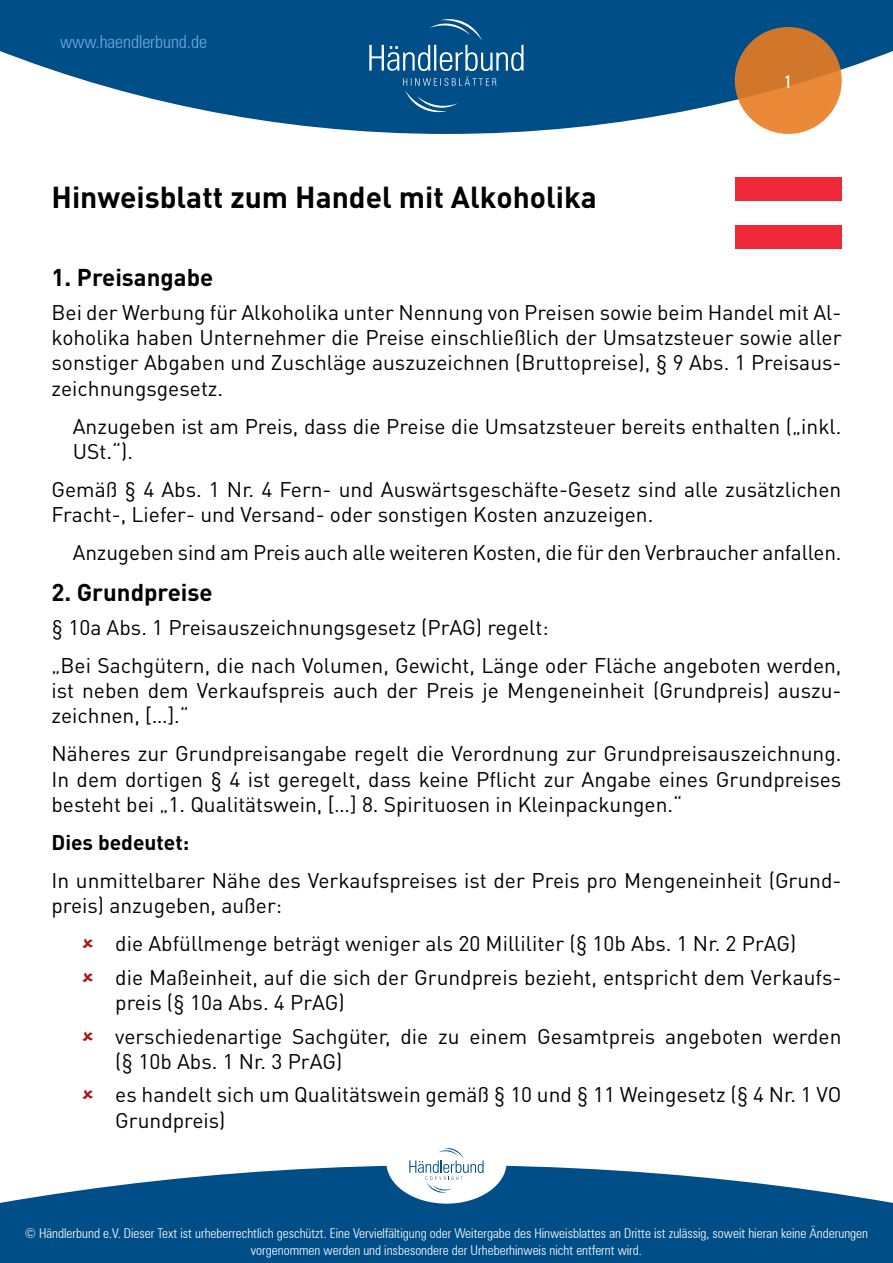
<style>
.page{position:relative;width:893px;height:1263px;background:#fff}
.page>*{position:absolute;margin:0;border:0;box-sizing:border-box;transform-origin:0 0}
.t1{font:700 30px "DIN Pro";color:#000}
.t2{font:700 24px "DIN Pro";color:#000}
.t3{font:21px/25.2px "DIN Pro";color:#000}
.t4{font:700 21px "DIN Pro";color:#000}
.t5{font:300 condensed 18px "Zurich BT";color:#6ea8dc}
.t6{font:condensed 18px "Zurich BT";color:#fff}
.t7{font:300 condensed 13.5px/16.2px "Zurich BT";color:#fff;text-align:center}
</style>
<div class="page">
<svg style="left:0;top:0;width:893px;height:134px;fill:#004e87"></svg>
<svg style="left:0;top:1165px;width:893px;height:98px;background:#226597"></svg>
<svg style="left:735px;top:27px;width:107px;height:107px;background:#da7f31"></svg>
<svg style="left:369px;top:19px;width:155px;height:93px;background:#1a6093"></svg>
<div style="left:386px;top:1120px;width:121px;height:84px;background:#fff;border-radius:50%"></div>
<svg style="left:409px;top:1148px;width:75px;height:45px"></svg>
<div style="left:734px;top:177px;width:107px;height:72px;background:#ed2939"></div>
<div style="left:734px;top:201px;width:107px;height:24px;background:#fff"></div>
<p class="t5" style="left:60px;top:30px;width:149px">www.haendlerbund.de</p>
<h1 class="t1" style="left:52px;top:176px;width:547px">Hinweisblatt zum Handel mit Alkoholika</h1>
<p class="t6" style="left:784px;top:71px;width:10px">1</p>
<p class="t2" style="left:52px;top:261px;width:163px">1. Preisangabe</p>
<p class="t3" style="left:52px;top:299px;width:791px;text-align:justify">Bei der Werbung für Alkoholika unter Nennung von Preisen sowie beim Handel mit Al&shy;koholika haben Unternehmer die Preise einschließlich der Umsatzsteuer sowie aller sonstiger Abgaben und Zuschläge auszuzeichnen (Bruttopreise), § 9 Abs. 1 Preisaus&shy;zeichnungsgesetz.</p>
<p class="t3" style="left:73px;top:412px;width:770px">Anzugeben ist am Preis, dass die Preise die Umsatzsteuer bereits enthalten („inkl.<br>USt.“).</p>
<p class="t3" style="left:52px;top:476px;width:791px">Gemäß § 4 Abs. 1 Nr. 4 Fern- und Auswärtsgeschäfte-Gesetz sind alle zusätzlichen<br>Fracht-, Liefer- und Versand- oder sonstigen Kosten anzuzeigen.</p>
<p class="t3" style="left:73px;top:539px;width:770px">Anzugeben sind am Preis auch alle weiteren Kosten, die für den Verbraucher anfallen.</p>
<p class="t2" style="left:52px;top:576px;width:163px">2. Grundpreise</p>
<p class="t3" style="left:52px;top:608px;width:791px;line-height:38px">§ 10a Abs. 1 Preisauszeichnungsgesetz (PrAG) regelt:<br>„Bei Sachgütern, die nach Volumen, Gewicht, Länge oder Fläche angeboten werden,</p>
<p class="t3" style="left:52px;top:677px;width:791px">ist neben dem Verkaufspreis auch der Preis je Mengeneinheit (Grundpreis) auszu&shy;zeichnen, […].“</p>
<p class="t3" style="left:52px;top:740px;width:791px;text-align:justify">Näheres zur Grundpreisangabe regelt die Verordnung zur Grundpreisauszeichnung.<br>In dem dortigen § 4 ist geregelt, dass keine Pflicht zur Angabe eines Grundpreises besteht bei „1. Qualitätswein, […] 8. Spirituosen in Kleinpackungen.“</p>
<p class="t4" style="left:52px;top:828px;width:139px">Dies bedeutet:</p>
<p class="t3" style="left:52px;top:867px;width:791px">In unmittelbarer Nähe des Verkaufspreises ist der Preis pro Mengeneinheit (Grund&shy;preis) anzugeben, außer:</p>
<p class="t3" style="left:115px;top:925px;width:728px;line-height:33.8px">die Abfüllmenge beträgt weniger als 20 Milliliter (§ 10b Abs. 1 Nr. 2 PrAG)<br>die Maßeinheit, auf die sich der Grundpreis bezieht, entspricht dem Verkaufs-</p>
<p class="t3" style="left:115px;top:984px;width:728px;line-height:33.8px">preis (§ 10a Abs. 4 PrAG)<br>verschiedenartige Sachgüter, die zu einem Gesamtpreis angeboten werden</p>
<p class="t3" style="left:115px;top:1043px;width:728px;line-height:33.8px">(§ 10b Abs. 1 Nr. 3 PrAG)<br>es handelt sich um Qualitätswein gemäß § 10 und § 11 Weingesetz (§ 4 Nr. 1 VO</p>
<p class="t3" style="left:115px;top:1106px;width:112px">Grundpreis)</p>
<p class="t7" style="left:25px;top:1225px;width:845px">© Händlerbund e.V. Dieser Text ist urheberrechtlich geschützt. Eine Vervielfältigung oder Weitergabe des Hinweisblattes an Dritte ist zulässig, soweit hieran keine Änderungen vorgenommen werden und insbesondere der Urheberhinweis nicht entfernt wird.</p>
</div>
